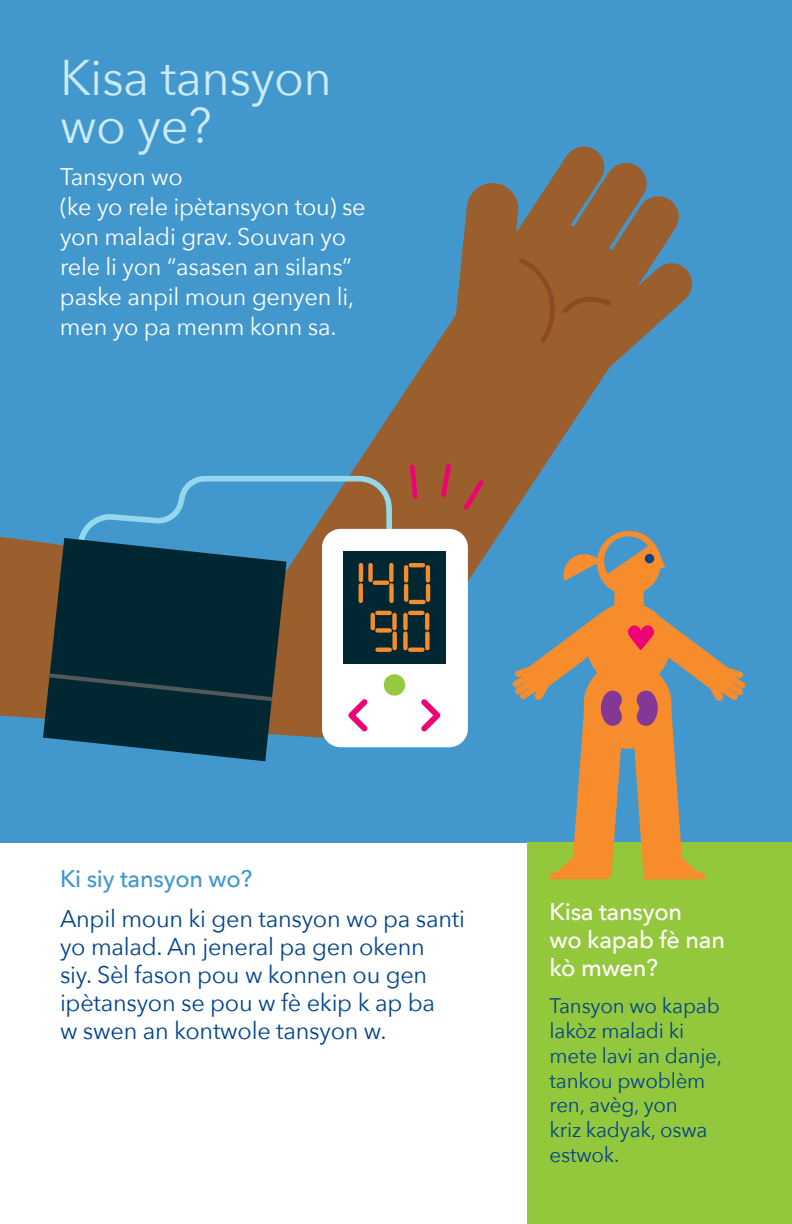
<style>
.page{position:relative;width:792px;height:1224px;background:#fff}
.page>*{position:absolute;margin:0;border:0;box-sizing:border-box;transform-origin:0 0}
.text_intro{font:50px/48px "Avenir Next";letter-spacing:-.01em;color:#caebf6}
.text{font:24px/28px "Avenir Next";letter-spacing:-.01em;color:#01448c}
.text_intro-2{font:24px/30px "Avenir Next";letter-spacing:-.01em;color:#fff}
.text_subhead{font:500 24px/28px "Avenir Next";letter-spacing:-.01em;color:#fff}
.text_subhead-2{font:500 24px "Avenir Next";letter-spacing:-.01em;color:#4298cd}
.text-2{font:21px/25px "Avenir Next";letter-spacing:-.01em;color:#01448c}
</style>
<div class="page">
<div style="left:0;top:0;width:792px;height:842px;background:#4298cd"></div>
<div style="left:527px;top:842px;width:265px;height:382px;background:#94c83c"></div>
<svg style="left:0;top:361px;width:572px;height:378px"></svg>
<svg style="left:43px;top:538px;width:244px;height:223px;background:#163640"></svg>
<svg style="left:45px;top:671px;width:232px;height:33px;background:#0f2e37"></svg>
<div style="left:322px;top:529px;width:146px;height:218px;background:#fff;border-radius:19px"></div>
<div style="left:343px;top:551px;width:103px;height:113px;background:#012733"></div>
<svg style="left:348px;top:699px;width:20px;height:33px"></svg>
<svg style="left:421px;top:699px;width:20px;height:33px"></svg>
<div style="left:384px;top:674px;width:21px;height:22px;background:#96c93f;border-radius:50%"></div>
<svg style="left:75px;top:460px;width:413px;height:129px"></svg>
<hr style="left:359px;top:565px;width:4px;height:15px;background:#f68c2c">
<div style="left:389px;top:565px;width:5px;height:15px;background:#f68c2c"></div>
<div style="left:368px;top:565px;width:5px;height:15px;background:#f68c2c"></div>
<svg style="left:359px;top:585px;width:4px;height:16px"></svg>
<div style="left:389px;top:585px;width:5px;height:16px;background:#f68c2c"></div>
<hr style="left:404px;top:567px;width:4px;height:13px;background:#f68c2c">
<hr style="left:426px;top:567px;width:4px;height:13px;background:#f68c2c">
<hr style="left:404px;top:586px;width:4px;height:14px;background:#f68c2c">
<hr style="left:426px;top:586px;width:4px;height:14px;background:#f68c2c">
<svg style="left:375px;top:581px;width:12px;height:4px"></svg>
<hr style="left:411px;top:563px;width:12px;height:4px;background:#f68c2c">
<hr style="left:411px;top:600px;width:12px;height:4px;background:#f68c2c">
<svg style="left:371px;top:615px;width:4px;height:13px"></svg>
<div style="left:392px;top:615px;width:5px;height:13px;background:#f68c2c"></div>
<svg style="left:393px;top:634px;width:4px;height:14px"></svg>
<hr style="left:377px;top:611px;width:13px;height:4px;background:#f68c2c">
<div style="left:377px;top:628px;width:13px;height:5px;background:#f68c2c"></div>
<svg style="left:378px;top:648px;width:12px;height:4px"></svg>
<div style="left:403px;top:615px;width:5px;height:13px;background:#f68c2c"></div>
<hr style="left:425px;top:615px;width:4px;height:13px;background:#f68c2c">
<div style="left:403px;top:634px;width:5px;height:14px;background:#f68c2c"></div>
<div style="left:425px;top:634px;width:5px;height:14px;background:#f68c2c"></div>
<hr style="left:410px;top:611px;width:12px;height:4px;background:#f68c2c">
<svg style="left:410px;top:648px;width:12px;height:4px"></svg>
<svg style="left:425px;top:146px;width:268px;height:279px"></svg>
<svg style="left:512px;top:531px;width:234px;height:349px"></svg>
<svg style="left:601px;top:533px;width:47px;height:41px"></svg>
<svg style="left:592px;top:674px;width:75px;height:68px;background:#d97846"></svg>
<div style="left:645px;top:554px;width:9px;height:9px;background:#01448c;border-radius:50%"></div>
<div style="left:628px;top:626px;width:13px;height:13px;background:#ed0373;border-radius:50%"></div>
<div style="left:641px;top:626px;width:13px;height:13px;background:#ed0373;border-radius:50%"></div>
<svg style="left:630px;top:635px;width:22px;height:17px"></svg>
<p class="text_intro" style="left:60px;top:52px;width:274px">Kisa tansyon wo ye?</p>
<p class="text_intro-2" style="left:60px;top:161px;width:307px">Tansyon wo<br>(ke yo rele ipètansyon tou) se yon maladi grav. Souvan yo rele li yon “asasen an silans” paske anpil moun genyen li, men yo pa menm konn sa.</p>
<p class="text_subhead-2" style="left:60px;top:858px;width:194px">Ki siy tansyon wo?</p>
<p class="text" style="left:60px;top:904px;width:406px">Anpil moun ki gen tansyon wo pa santi yo malad. An jeneral pa gen okenn<br>siy. Sèl fason pou w konnen ou gen ipètansyon se pou w fè ekip k ap ba<br>w swen an kontwole tansyon w.</p>
<p class="text_subhead" style="left:550px;top:896px;width:177px">Kisa tansyon<br>wo kapab fè nan kò mwen?</p>
<p class="text-2" style="left:550px;top:992px;width:174px">Tansyon wo kapab lakòz maladi ki mete lavi an danje, tankou pwoblèm ren, avèg, yon<br>kriz kadyak, oswa estwok.</p>
</div>
